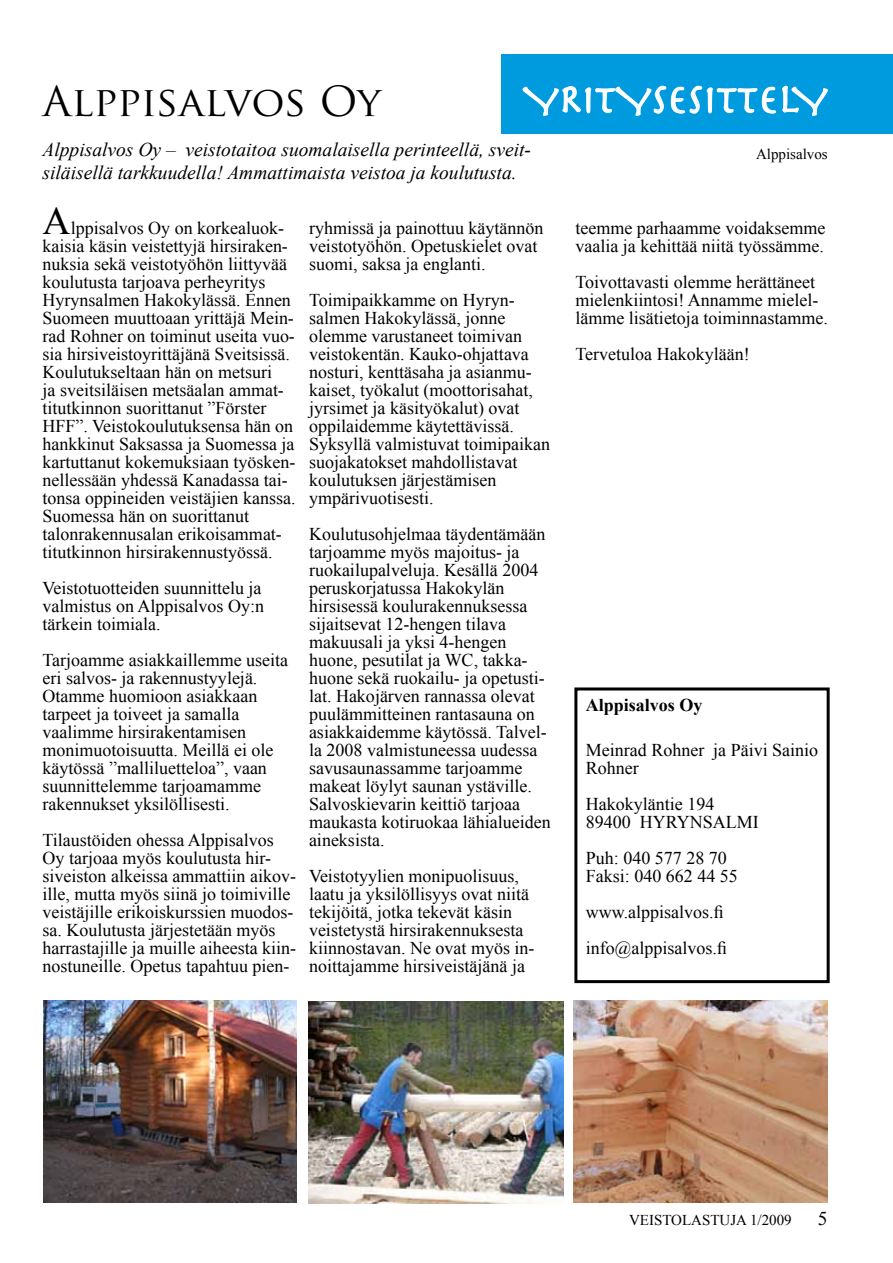
<style>
.page{position:relative;width:893px;height:1263px;background:#fff}
.page>*{position:absolute;margin:0;border:0;box-sizing:border-box;transform-origin:0 0}
.t1{font:40.5px "Herculanum";color:#fff}
.t2{font:40.5px "Trajan Pro";color:#000}
.t3{font:italic 19.5px/22.5px "Times New Roman";color:#000}
.t4{font:19.5px "Times New Roman";color:#000}
.t5{font:18px/18px "Times New Roman";color:#000}
.t6{font:700 18px "Times New Roman";color:#000}
.t7{font:15px "Times New Roman";color:#000}
.s1{font-size:39px}
</style>
<div class="page">
<div style="left:502px;top:54px;width:391px;height:80px;background:#009bdf"></div>
<svg style="left:522px;top:85px;width:306px;height:31px"></svg>
<div style="left:574px;top:687px;width:256px;height:296px;border:3px solid #000"></div>
<img style="left:44px;top:1000px;width:252px;height:202px">
<img style="left:309px;top:1001px;width:254px;height:202px">
<img style="left:574px;top:1000px;width:254px;height:203px">
<h1 class="t2" style="left:43px;top:76px;width:340px">Alppisalvos Oy</h1>
<p class="t3" style="left:43px;top:138px;width:490px">Alppisalvos Oy – veistotaitoa suomalaisella perinteellä, sveit&shy;siläisellä tarkkuudella! Ammattimaista veistoa ja koulutusta.</p>
<p class="t5" style="left:43px;top:219px;width:254px"><span class="s1">A</span>lppisalvos Oy on korkealuok&shy;kaisia käsin veistettyjä hirsiraken&shy;nuksia sekä veistotyöhön liittyvää koulutusta tarjoava perheyritys Hyrynsalmen Hakokylässä. Ennen Suomeen muuttoaan yrittäjä Mein&shy;rad Rohner on toiminut useita vuo&shy;sia hirsiveistoyrittäjänä Sveitsissä.<br>Koulutukseltaan hän on metsuri<br>ja sveitsiläisen metsäalan ammat&shy;titutkinnon suorittanut ”Förster HFF”. Veistokoulutuksensa hän on hankkinut Saksassa ja Suomessa ja kartuttanut kokemuksiaan työsken&shy;nellessään yhdessä Kanadassa tai&shy;tonsa oppineiden veistäjien kanssa.<br>Suomessa hän on suorittanut talonrakennusalan erikoisammat&shy;titutkinnon hirsirakennustyössä.</p>
<p class="t5" style="left:43px;top:579px;width:223px">Veistotuotteiden suunnittelu ja valmistus on Alppisalvos Oy:n tärkein toimiala.</p>
<p class="t5" style="left:43px;top:651px;width:247px">Tarjoamme asiakkaillemme useita eri salvos- ja rakennustyylejä.<br>Otamme huomioon asiakkaan tarpeet ja toiveet ja samalla vaalimme hirsirakentamisen monimuotoisuutta. Meillä ei ole käytössä ”malliluetteloa”, vaan suunnittelemme tarjoamamme rakennukset yksilöllisesti.</p>
<p class="t5" style="left:43px;top:831px;width:255px">Tilaustöiden ohessa Alppisalvos Oy tarjoaa myös koulutusta hir&shy;siveiston alkeissa ammattiin aikov&shy;ille, mutta myös siinä jo toimiville veistäjille erikoiskurssien muodos&shy;sa. Koulutusta järjestetään myös harrastajille ja muille aiheesta kiin&shy;nostuneille. Opetus tapahtuu pien-</p>
<h1 class="t1" style="left:523px;top:74px;width:306px">YRITYSESITTELY</h1>
<p class="t7" style="left:756px;top:143px;width:73px">Alppisalvos</p>
<p class="t5" style="left:309px;top:219px;width:236px">ryhmissä ja painottuu käytännön veistotyöhön. Opetuskielet ovat suomi, saksa ja englanti.</p>
<p class="t5" style="left:309px;top:291px;width:243px">Toimipaikkamme on Hyryn&shy;salmen Hakokylässä, jonne olemme varustaneet toimivan veistokentän. Kauko-ohjattava nosturi, kenttäsaha ja asianmu&shy;kaiset, työkalut (moottorisahat, jyrsimet ja käsityökalut) ovat oppilaidemme käytettävissä.<br>Syksyllä valmistuvat toimipaikan suojakatokset mahdollistavat koulutuksen järjestämisen ympärivuotisesti.</p>
<p class="t5" style="left:309px;top:525px;width:243px">Koulutusohjelmaa täydentämään tarjoamme myös majoitus- ja ruokailupalveluja. Kesällä 2004 peruskorjatussa Hakokylän hirsisessä koulurakennuksessa sijaitsevat 12-hengen tilava makuusali ja yksi 4-hengen huone, pesutilat ja WC, takka&shy;huone sekä ruokailu- ja opetusti&shy;lat. Hakojärven rannassa olevat puulämmitteinen rantasauna on asiakkaidemme käytössä. Talvel&shy;la 2008 valmistuneessa uudessa savusaunassamme tarjoamme makeat löylyt saunan ystäville.<br>Salvoskievarin keittiö tarjoaa maukasta kotiruokaa lähialueiden aineksista.</p>
<p class="t5" style="left:309px;top:867px;width:227px">Veistotyylien monipuolisuus, laatu ja yksilöllisyys ovat niitä tekijöitä, jotka tekevät käsin veistetystä hirsirakennuksesta kiinnostavan. Ne ovat myös in&shy;noittajamme hirsiveistäjänä ja</p>
<p class="t5" style="left:575px;top:219px;width:251px">teemme parhaamme voidaksemme vaalia ja kehittää niitä työssämme.</p>
<p class="t5" style="left:575px;top:273px;width:254px">Toivottavasti olemme herättäneet mielenkiintosi! Annamme mielel&shy;lämme lisätietoja toiminnastamme.</p>
<p class="t5" style="left:575px;top:345px;width:176px">Tervetuloa Hakokylään!</p>
<p class="t6" style="left:586px;top:693px;width:118px">Alppisalvos Oy</p>
<p class="t5" style="left:586px;top:741px;width:234px">Meinrad Rohner ja Päivi Sainio<br>Rohner</p>
<p class="t5" style="left:586px;top:795px;width:174px">Hakokyläntie 194<br>89400 HYRYNSALMI</p>
<p class="t5" style="left:586px;top:849px;width:154px">Puh: 040 577 28 70<br>Faksi: 040 662 44 55</p>
<p class="t5" style="left:586px;top:894px;width:143px;line-height:36px">www.alppisalvos.fi info@alppisalvos.fi</p>
<p class="t7" style="left:629px;top:1210px;width:164px">VEISTOLASTUJA 1/2009</p>
<p class="t4" style="left:818px;top:1206px;width:11px">5</p>
</div>
